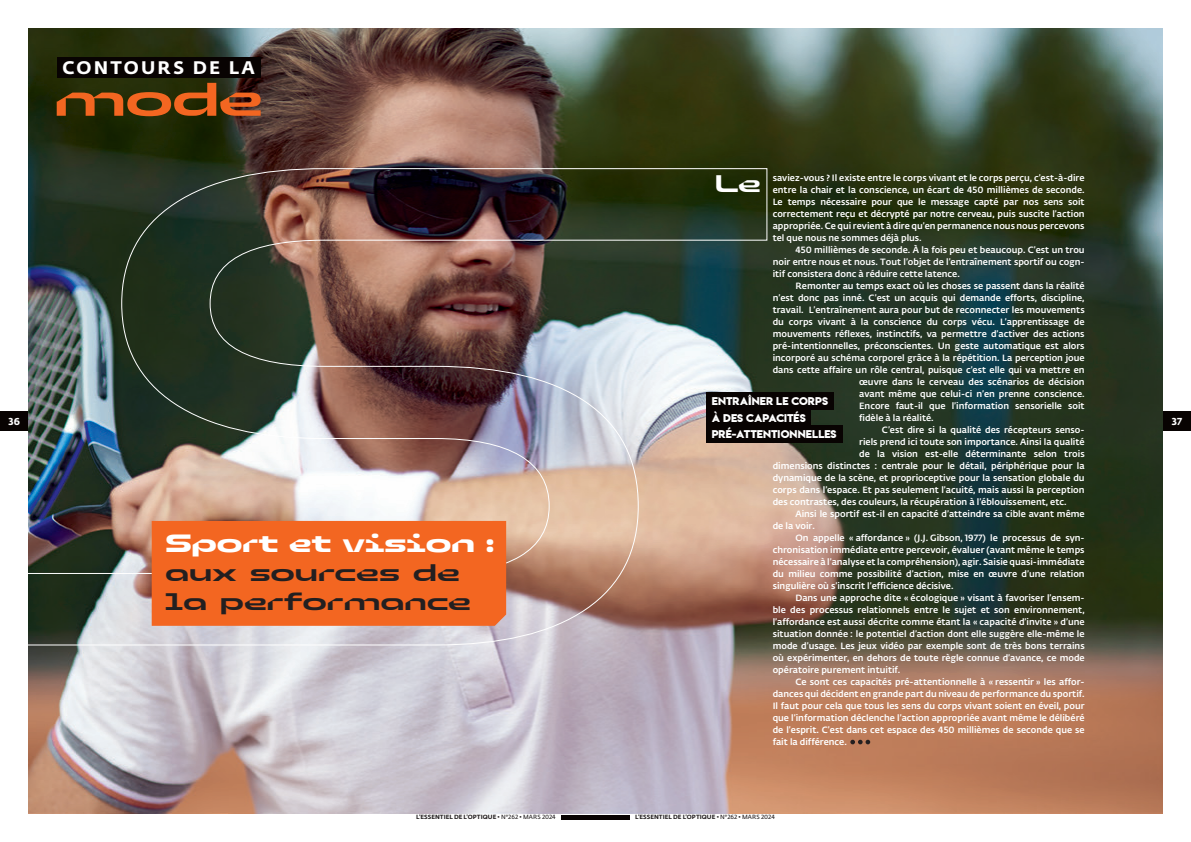
<style>
.page{position:relative;width:1191px;height:842px;background:#fff}
.page>*{position:absolute;margin:0;border:0;box-sizing:border-box;transform-origin:0 0}
.t1{font:700 25px "Genhead";letter-spacing:.025em;color:#fff}
.t2{font:24px/28.8px "Genhead Semibild";letter-spacing:.05em;color:#231f20}
.t3{font:24px "Genhead Semibild";color:#fff}
.t4{font:18px "Fedra Sans Alt Pro Bold LF";letter-spacing:.125em;color:#fff}
.t5{font:10px "Lemon Milkbold";letter-spacing:.005em;color:#fff}
.t6{font:10px "Fedra Sans Alt Pro Bold LF";color:#fff}
.t7{font:9px/12px "Fedra Sans Alt Pro Med LF";color:#fff;text-align:justify}
.t8{font:6px "Fedra Sans Alt Pro Bold LF";letter-spacing:.005em;color:#231f20}
.s1{color:#231f20}
.s2{font-family:"Fedra Sans Alt Pro Demi LF"}
</style>
<div class="page">
<div style="left:0;top:411px;width:28px;height:20px;background:#080302"></div>
<div style="left:1162px;top:411px;width:29px;height:20px;background:#080302"></div>
<hr style="left:595px;top:815px;width:34px;height:4px;background:#080302">
<hr style="left:561px;top:815px;width:34px;height:4px;background:#080302">
<img style="left:28px;top:28px;width:1134px;height:786px">
<div style="left:706px;top:393px;width:127px;height:17px;background:#080302"></div>
<div style="left:706px;top:425px;width:136px;height:17px;background:#080302"></div>
<div style="left:706px;top:409px;width:105px;height:17px;background:#080302"></div>
<img style="left:28px;top:168px;width:740px;height:478px">
<div style="left:152px;top:521px;width:354px;height:105px;background:#f36621"></div>
<div style="left:57px;top:57px;width:204px;height:21px;background:#080302"></div>
<svg style="left:57px;top:83px;width:204px;height:33px;background:#764112"></svg>
<h3 class="t4" style="left:62px;top:53px;width:194px">CONTOURS DE LA</h3>
<p class="t7" style="left:772px;top:171px;width:313px">saviez-vous ? Il existe entre le corps vivant et le corps perçu, c’est-à-dire entre la chair et la conscience, un écart de 450 millièmes de seconde.<br>Le temps nécessaire pour que le message capté par nos sens soit correctement reçu et décrypté par notre cerveau, puis suscite l’action appropriée. Ce qui revient à dire qu’en permanence nous nous percevons tel que nous ne sommes déjà plus.</p>
<p class="t7" style="left:772px;top:243px;width:313px;text-indent:23px">450 millièmes de seconde. À la fois peu et beaucoup. C’est un trou noir entre nous et nous. Tout l’objet de l’entraînement sportif ou cogn&shy;itif consistera donc à réduire cette latence.</p>
<p class="t7" style="left:795px;top:279px;width:291px">Remonter au temps exact où les choses se passent dans la réalité</p>
<p class="t7" style="left:772px;top:291px;width:313px">n’est donc pas inné. C’est un acquis qui demande efforts, discipline,</p>
<p class="t7" style="left:772px;top:303px;width:313px">travail. L’entraînement aura pour but de reconnecter les mouvements</p>
<p class="t7" style="left:772px;top:315px;width:313px">du corps vivant à la conscience du corps vécu. L’apprentissage de</p>
<p class="t7" style="left:772px;top:327px;width:313px">mouvements réflexes, instinctifs, va permettre d’activer des actions</p>
<p class="t7" style="left:772px;top:339px;width:313px">pré-intentionnelles, préconscientes. Un geste automatique est alors</p>
<p class="t7" style="left:772px;top:351px;width:313px">incorporé au schéma corporel grâce à la répétition. La perception joue</p>
<p class="t7" style="left:772px;top:363px;width:313px">dans cette affaire un rôle central, puisque c’est elle qui va mettre en</p>
<p class="t7" style="left:859px;top:375px;width:227px">œuvre dans le cerveau des scénarios de décision</p>
<p class="t7" style="left:859px;top:387px;width:227px">avant même que celui-ci n’en prenne conscience.</p>
<p class="t7" style="left:859px;top:399px;width:227px">Encore faut-il que l’information sensorielle soit</p>
<p class="t7" style="left:859px;top:411px;width:76px">fidèle à la réalité.</p>
<p class="t7" style="left:882px;top:423px;width:204px">C’est dire si la qualité des récepteurs senso-</p>
<p class="t7" style="left:859px;top:435px;width:227px">riels prend ici toute son importance. Ainsi la qualité</p>
<p class="t7" style="left:859px;top:447px;width:227px">de la vision est-elle déterminante selon trois</p>
<p class="t7" style="left:772px;top:459px;width:313px">dimensions distinctes : centrale pour le détail, périphérique pour la</p>
<p class="t7" style="left:772px;top:471px;width:313px">dynamique de la scène, et proprioceptive pour la sensation globale du</p>
<p class="t7" style="left:772px;top:483px;width:313px">corps dans l’espace. Et pas seulement l’acuité, mais aussi la perception</p>
<p class="t7" style="left:772px;top:495px;width:295px">des contrastes, des couleurs, la récupération à l’éblouissement, etc.</p>
<p class="t7" style="left:795px;top:507px;width:291px">Ainsi le sportif est-il en capacité d’atteindre sa cible avant même</p>
<p class="t7" style="left:772px;top:519px;width:44px">de la voir.</p>
<p class="t7" style="left:795px;top:531px;width:291px">On appelle « affordance » (J.J. Gibson, 1977) le processus de syn-</p>
<p class="t7" style="left:772px;top:543px;width:313px">chronisation immédiate entre percevoir, évaluer (avant même le temps</p>
<p class="t7" style="left:772px;top:555px;width:313px">nécessaire à l’analyse et la compréhension), agir. Saisie quasi-immédiate</p>
<p class="t7" style="left:772px;top:567px;width:313px">du milieu comme possibilité d’action, mise en œuvre d’une relation</p>
<p class="t7" style="left:772px;top:579px;width:182px">singulière où s’inscrit l’efficience décisive.</p>
<p class="t7" style="left:795px;top:591px;width:291px">Dans une approche dite « écologique » visant à favoriser l’ensem-</p>
<p class="t7" style="left:772px;top:603px;width:313px">ble des processus relationnels entre le sujet et son environnement,</p>
<p class="t7" style="left:772px;top:615px;width:313px">l’affordance est aussi décrite comme étant la « capacité d’invite » d’une</p>
<p class="t7" style="left:772px;top:627px;width:313px">situation donnée : le potentiel d’action dont elle suggère elle-même le</p>
<p class="t7" style="left:772px;top:639px;width:313px">mode d’usage. Les jeux vidéo par exemple sont de très bons terrains</p>
<p class="t7" style="left:772px;top:651px;width:313px">où expérimenter, en dehors de toute règle connue d’avance, ce mode</p>
<p class="t7" style="left:772px;top:663px;width:129px">opératoire purement intuitif.</p>
<p class="t7" style="left:795px;top:675px;width:291px">Ce sont ces capacités pré-attentionnelle à « ressentir » les affor-</p>
<p class="t7" style="left:772px;top:687px;width:313px">dances qui décident en grande part du niveau de performance du sportif.</p>
<p class="t7" style="left:772px;top:699px;width:313px">Il faut pour cela que tous les sens du corps vivant soient en éveil, pour</p>
<p class="t7" style="left:772px;top:711px;width:313px">que l’information déclenche l’action appropriée avant même le délibéré</p>
<p class="t7" style="left:772px;top:723px;width:313px">de l’esprit. C’est dans cet espace des 450 millièmes de seconde que se</p>
<p class="t7" style="left:772px;top:735px;width:98px">fait la différence. <span class="s1">• • •</span></p>
<h2 class="t3" style="left:715px;top:171px;width:46px">Le</h2>
<p class="t5" style="left:711px;top:394px;width:118px">ENTRAÎNER LE CORPS</p>
<p class="t5" style="left:711px;top:427px;width:126px">PRÉ-ATTENTIONNELLES</p>
<p class="t5" style="left:711px;top:410px;width:96px">À DES CAPACITÉS</p>
<p class="t6" style="left:8px;top:413px;width:13px">36</p>
<p class="t6" style="left:1171px;top:413px;width:12px">37</p>
<h1 class="t1" style="left:166px;top:530px;width:330px">Sport et vision :</h1>
<h2 class="t2" style="left:166px;top:559px;width:306px">aux sources de la performance</h2>
<p class="t8" style="left:416px;top:812px;width:141px">L’ESSENTIEL DE L’OPTIQUE <span class="s2">• N°262 • MARS 2024</span></p>
<p class="t8" style="left:635px;top:812px;width:141px">L’ESSENTIEL DE L’OPTIQUE <span class="s2">• N°262 • MARS 2024</span></p>
</div>
